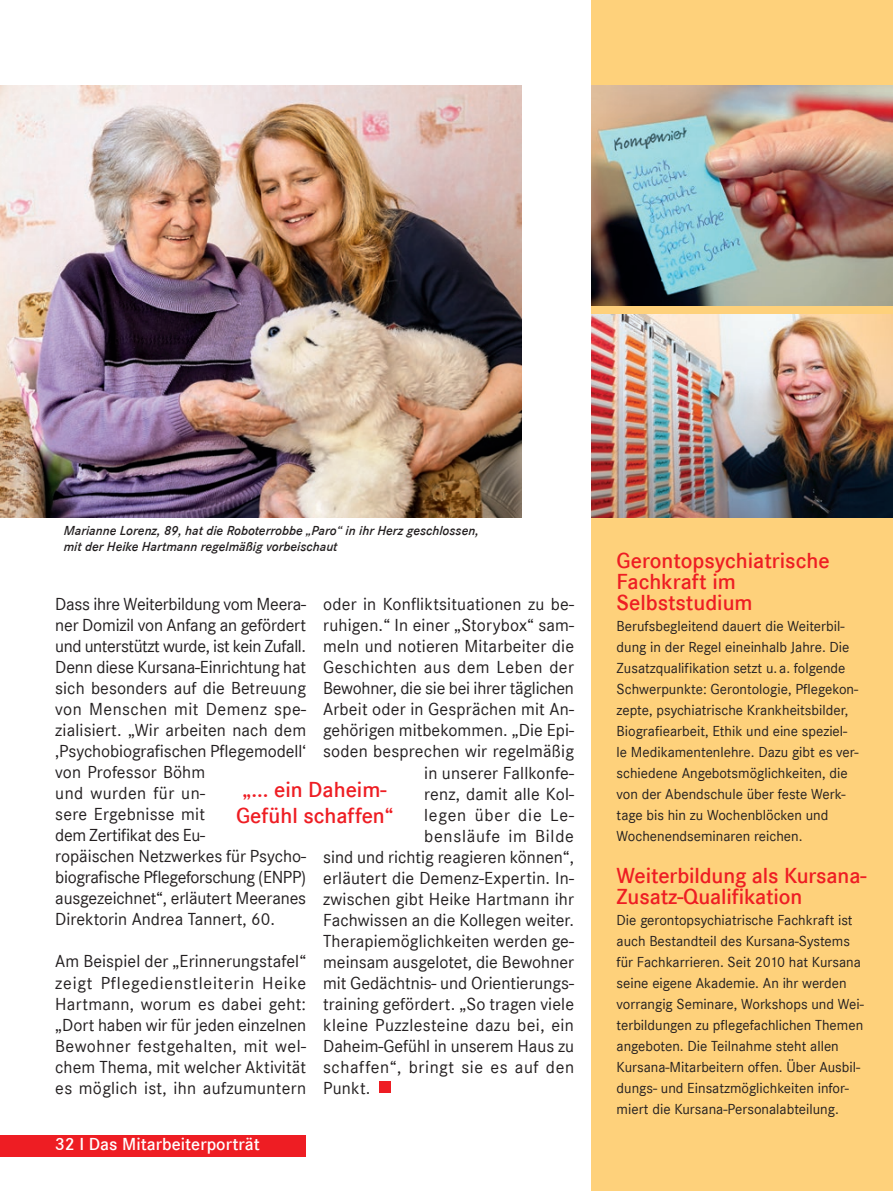
<style>
.page{position:relative;width:893px;height:1191px;background:#fff}
.page>*{position:absolute;margin:0;border:0;box-sizing:border-box;transform-origin:0 0}
.t1{font:600 22.5px/21px "Corporate S";color:#ee1d23}
.t2{font:18px/21px "Corporate S";letter-spacing:.005em;color:#231f20}
.t3{font:18px "Corporate S";letter-spacing:.045em;color:#231f20}
.t4{font:18px "Corporate S";letter-spacing:.03em;color:#231f20}
.t5{font:18px "Corporate S";letter-spacing:.025em;color:#231f20}
.t6{font:600 18px "Corporate S";color:#fff}
.t7{font:15px/21px "Corporate S";color:#231f20}
.t8{font:italic 600 13.5px/16.5px "Corporate S";color:#231f20}
</style>
<div class="page">
<div style="left:591px;top:0;width:302px;height:1191px;background:#fed17b"></div>
<div style="left:379px;top:1081px;width:12px;height:12px;background:#ee1d23"></div>
<img style="left:591px;top:314px;width:302px;height:203px">
<img style="left:0;top:85px;width:521px;height:432px">
<div style="left:0;top:1135px;width:306px;height:21px;background:#ee1d23"></div>
<img style="left:591px;top:85px;width:302px;height:220px">
<p class="t8" style="left:64px;top:522px;width:416px">Marianne Lorenz, 89, hat die Roboterrobbe „Paro“ in ihr Herz geschlossen, mit der Heike Hartmann regelmäßig vorbeischaut</p>
<p class="t2" style="left:323px;top:594px;width:252px">oder in Konfliktsituationen zu be-</p>
<p class="t2" style="left:323px;top:615px;width:252px">ruhigen.“ In einer „Storybox“ sam-</p>
<p class="t2" style="left:323px;top:636px;width:252px">meln und notieren Mitarbeiter die</p>
<p class="t5" style="left:323px;top:657px;width:252px">Geschichten aus dem Leben der</p>
<p class="t2" style="left:323px;top:678px;width:252px">Bewohner, die sie bei ihrer täglichen</p>
<p class="t2" style="left:323px;top:699px;width:252px">Arbeit oder in Gesprächen mit An-</p>
<p class="t2" style="left:323px;top:720px;width:252px">gehörigen mitbekommen. „Die Epi-</p>
<p class="t2" style="left:323px;top:741px;width:252px">soden besprechen wir regelmäßig</p>
<p class="t2" style="left:424px;top:762px;width:151px">in unserer Fallkonfe-</p>
<p class="t2" style="left:424px;top:783px;width:151px">renz, damit alle Kol-</p>
<p class="t3" style="left:424px;top:804px;width:151px">legen über die Le-</p>
<p class="t3" style="left:424px;top:825px;width:151px">bensläufe im Bilde</p>
<p class="t2" style="left:323px;top:846px;width:252px">sind und richtig reagieren können“,</p>
<p class="t2" style="left:323px;top:867px;width:252px">erläutert die Demenz-Expertin. In-</p>
<p class="t2" style="left:323px;top:888px;width:252px">zwischen gibt Heike Hartmann ihr</p>
<p class="t2" style="left:323px;top:909px;width:252px">Fachwissen an die Kollegen weiter.</p>
<p class="t2" style="left:323px;top:930px;width:252px">Therapiemöglichkeiten werden ge-</p>
<p class="t2" style="left:323px;top:951px;width:252px">meinsam ausgelotet, die Bewohner</p>
<p class="t2" style="left:323px;top:972px;width:252px">mit Gedächtnis- und Orientierungs-</p>
<p class="t2" style="left:323px;top:993px;width:252px">training gefördert. „So tragen viele</p>
<p class="t2" style="left:323px;top:1014px;width:252px">kleine Puzzlesteine dazu bei, ein</p>
<p class="t2" style="left:323px;top:1035px;width:252px">Daheim-Gefühl in unserem Haus zu</p>
<p class="t4" style="left:323px;top:1056px;width:252px">schaffen“, bringt sie es auf den</p>
<p class="t2" style="left:323px;top:1077px;width:49px">Punkt.</p>
<p class="t2" style="left:55px;top:594px;width:252px">Dass ihre Weiterbildung vom Meera&shy;ner Domizil von Anfang an gefördert und unterstützt wurde, ist kein Zufall.<br>Denn diese Kursana-Einrichtung hat sich besonders auf die Betreuung von Menschen mit Demenz spe&shy;zialisiert. „Wir arbeiten nach dem ‚Psychobiografischen Pflegemodell‘ von Professor Böhm<br>und wurden für un-<br>sere Ergebnisse mit<br>dem Zertifikat des Eu-<br>ropäischen Netzwerkes für Psycho&shy;biografische Pflegeforschung (ENPP) ausgezeichnet“, erläutert Meeranes<br>Direktorin Andrea Tannert, 60.</p>
<p class="t2" style="left:55px;top:951px;width:252px;text-align:justify">Am Beispiel der „Erinnerungstafel“ zeigt Pflegedienstleiterin Heike Hartmann, worum es dabei geht: „Dort haben wir für jeden einzelnen Bewohner festgehalten, mit wel&shy;chem Thema, mit welcher Aktivität es möglich ist, ihn aufzumuntern</p>
<p class="t1" style="left:236px;top:777px;width:159px;line-height:25.2px;text-align:center">„... ein Daheim-<br>Gefühl schaffen“</p>
<p class="t6" style="left:55px;top:1134px;width:207px">32 I Das Mitarbeiterporträt</p>
<p class="t1" style="left:617px;top:550px;width:214px">Gerontopsychiatrische<br>Fachkraft im<br>Selbststudium</p>
<p class="t7" style="left:617px;top:616px;width:244px">Berufsbegleitend dauert die Weiterbil&shy;dung in der Regel eineinhalb Jahre. Die Zusatzqualifikation setzt u. a. folgende Schwerpunkte: Gerontologie, Pflegekon&shy;zepte, psychiatrische Krankheitsbilder, Biografiearbeit, Ethik und eine speziel&shy;le Medikamentenlehre. Dazu gibt es ver&shy;schiedene Angebotsmöglichkeiten, die von der Abendschule über feste Werk&shy;tage bis hin zu Wochenblöcken und Wochenendseminaren reichen.</p>
<p class="t1" style="left:617px;top:865px;width:251px">Weiterbildung als Kursana-<br>Zusatz-Qualifikation</p>
<p class="t7" style="left:617px;top:910px;width:249px">Die gerontopsychiatrische Fachkraft ist auch Bestandteil des Kursana-Systems für Fachkarrieren. Seit 2010 hat Kursana seine eigene Akademie. An ihr werden vorrangig Seminare, Workshops und Wei&shy;terbildungen zu pflegefachlichen Themen angeboten. Die Teilnahme steht allen Kursana-Mitarbeitern offen. Über Ausbil&shy;dungs- und Einsatzmöglichkeiten infor&shy;miert die Kursana-Personalabteilung.</p>
</div>
